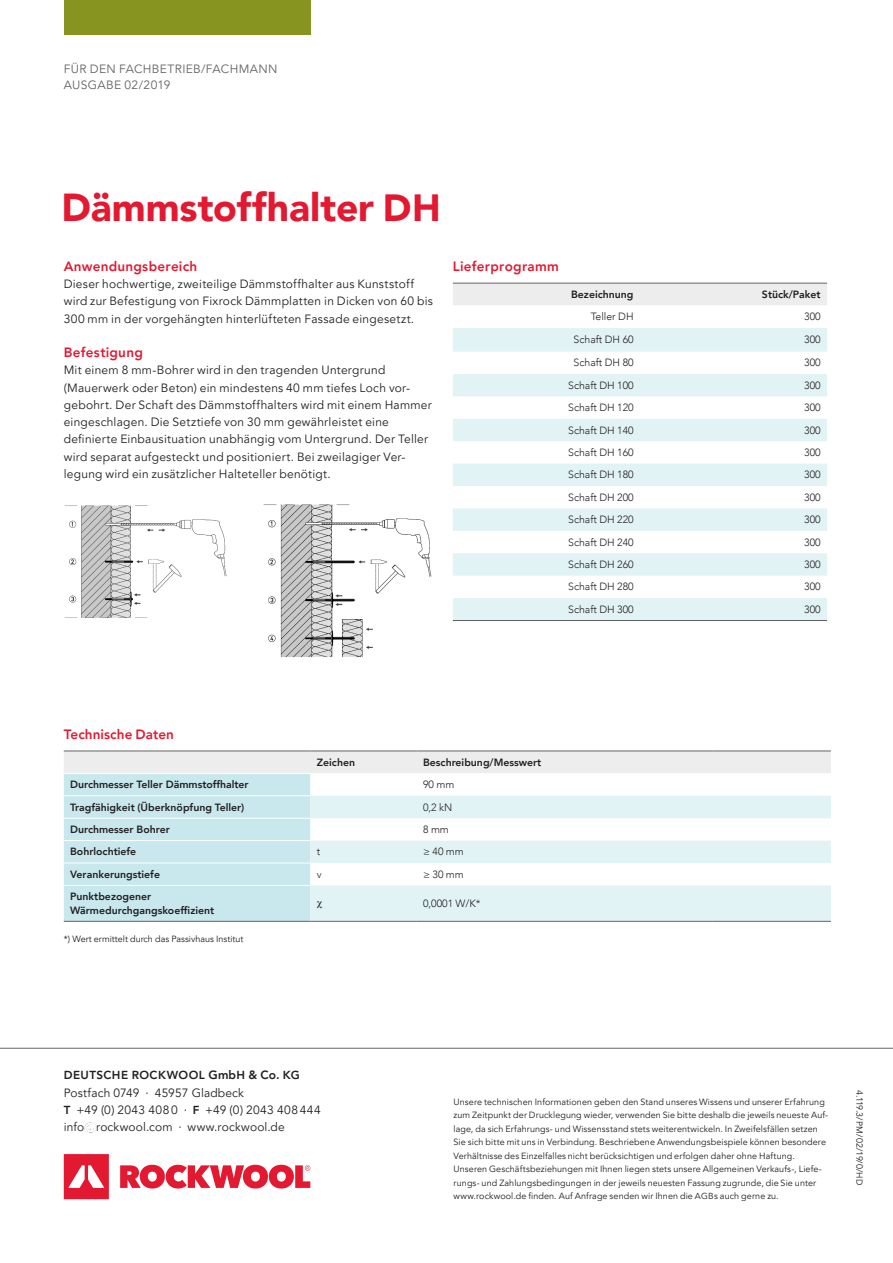
<style>
.page{position:relative;width:893px;height:1263px;background:#fff}
.page>*{position:absolute;margin:0;border:0;box-sizing:border-box;transform-origin:0 0}
.t1{font:900 39px "Avenir LT Pro";color:#e21931}
.t2{font:800 13.5px "Avenir LT Pro";letter-spacing:.02em;color:#e21931}
.t3{font:12px/17.2px "Avenir LT Pro";letter-spacing:.02em;color:#231f20}
.t4{font:12px/16.5px "Avenir LT Pro";letter-spacing:.03em;color:#636366}
.t5{font:800 11.7px "Avenir LT Pro";letter-spacing:.035em;color:#231f20}
.t6{font:300 10.5px "Avenir";color:#231f20}
.t7{font:800 10.5px/13.5px "Avenir";color:#231f20}
.t8{font:9px/13.5px "Avenir LT Pro";letter-spacing:.01em;color:#231f20}
.s1{font-size:37.8px}
.s2{font-size:12px}
.s3{font-weight:800;font-size:11.7px}
.s4{font-family:"Arial";font-size:11.4px}
.s5{font-size:8.7px}
</style>
<div class="page">
<div style="left:64px;top:0;width:246px;height:34px;background:#87941f"></div>
<hr style="left:0;top:1048px;width:893px;height:1px;background:#636366">
<svg style="left:64px;top:1154px;width:246px;height:45px"></svg>
<img style="left:64px;top:505px;width:163px;height:113px">
<img style="left:263px;top:504px;width:169px;height:154px">
<div style="left:453px;top:284px;width:374px;height:21px;background:#ededee"></div>
<svg style="left:453px;top:328px;width:374px;height:292px;fill:#e2f3f6"></svg>
<hr style="left:453px;top:283px;width:187px;height:1px;background:#636366">
<hr style="left:640px;top:283px;width:187px;height:1px;background:#636366">
<hr style="left:453px;top:620px;width:187px;height:1px;background:#636366">
<hr style="left:640px;top:620px;width:187px;height:1px;background:#636366">
<hr style="left:64px;top:750px;width:246px;height:1px;background:#636366">
<hr style="left:310px;top:750px;width:107px;height:1px;background:#636366">
<hr style="left:417px;top:750px;width:295px;height:1px;background:#636366">
<hr style="left:712px;top:750px;width:119px;height:1px;background:#636366">
<hr style="left:64px;top:921px;width:246px;height:1px;background:#636366">
<hr style="left:310px;top:921px;width:107px;height:1px;background:#636366">
<hr style="left:417px;top:921px;width:295px;height:1px;background:#636366">
<hr style="left:712px;top:921px;width:119px;height:1px;background:#636366">
<svg style="left:64px;top:751px;width:767px;height:170px"></svg>
<h3 class="t4" style="left:64px;top:61px;width:215px">FÜR DEN FACHBETRIEB/FACHMANN<br>AUSGABE 02/2019</h3>
<h1 class="t1" style="left:62px;top:184px;width:381px">Dämmstoffhalter <span class="s1">DH</span></h1>
<h2 class="t2" style="left:64px;top:258px;width:135px">Anwendungsbereich</h2>
<h3 class="t3" style="left:64px;top:276px;width:371px">Dieser hochwertige, zweiteilige Dämmstoffhalter aus Kunststoff wird zur Befestigung von Fixrock Dämmplatten in Dicken von 60 bis<br>300 mm in der vorgehängten hinterlüfteten Fassade eingesetzt.</h3>
<h2 class="t2" style="left:64px;top:344px;width:81px">Befestigung</h2>
<p class="t3" style="left:64px;top:362px;width:370px">Mit einem 8 mm-Bohrer wird in den tragenden Untergrund (Mauerwerk oder Beton) ein mindestens 40 mm tiefes Loch vor&shy;gebohrt. Der Schaft des Dämmstoffhalters wird mit einem Hammer eingeschlagen. Die Setztiefe von 30 mm gewährleistet eine definierte Einbausituation unabhängig vom Untergrund. Der Teller wird separat aufgesteckt und positioniert. Bei zweilagiger Ver&shy;legung wird ein zusätzlicher Halteteller benötigt.</p>
<h2 class="t2" style="left:453px;top:258px;width:108px">Lieferprogramm</h2>
<p class="t7" style="left:571px;top:287px;width:64px">Bezeichnung</p>
<p class="t7" style="left:762px;top:287px;width:60px">Stück/Paket</p>
<p class="t6" style="left:591px;top:310px;width:44px">Teller DH</p>
<p class="t6" style="left:804px;top:310px;width:18px">300</p>
<p class="t6" style="left:574px;top:333px;width:61px">Schaft DH 60</p>
<p class="t6" style="left:804px;top:333px;width:18px">300</p>
<p class="t6" style="left:574px;top:356px;width:61px">Schaft DH 80</p>
<p class="t6" style="left:804px;top:356px;width:18px">300</p>
<p class="t6" style="left:568px;top:379px;width:67px">Schaft DH 100</p>
<p class="t6" style="left:804px;top:379px;width:18px">300</p>
<p class="t6" style="left:568px;top:401px;width:67px">Schaft DH 120</p>
<p class="t6" style="left:804px;top:401px;width:18px">300</p>
<p class="t6" style="left:568px;top:424px;width:67px">Schaft DH 140</p>
<p class="t6" style="left:804px;top:424px;width:18px">300</p>
<p class="t6" style="left:568px;top:446px;width:67px">Schaft DH 160</p>
<p class="t6" style="left:804px;top:446px;width:18px">300</p>
<p class="t6" style="left:568px;top:469px;width:67px">Schaft DH 180</p>
<p class="t6" style="left:804px;top:469px;width:18px">300</p>
<p class="t6" style="left:568px;top:491px;width:67px">Schaft DH 200</p>
<p class="t6" style="left:804px;top:491px;width:18px">300</p>
<p class="t6" style="left:568px;top:513px;width:67px">Schaft DH 220</p>
<p class="t6" style="left:804px;top:513px;width:18px">300</p>
<p class="t6" style="left:568px;top:536px;width:67px">Schaft DH 240</p>
<p class="t6" style="left:804px;top:536px;width:18px">300</p>
<p class="t6" style="left:568px;top:558px;width:67px">Schaft DH 260</p>
<p class="t6" style="left:804px;top:558px;width:18px">300</p>
<p class="t6" style="left:568px;top:581px;width:67px">Schaft DH 280</p>
<p class="t6" style="left:804px;top:581px;width:18px">300</p>
<p class="t6" style="left:568px;top:603px;width:67px">Schaft DH 300</p>
<p class="t6" style="left:804px;top:603px;width:18px">300</p>
<h2 class="t2" style="left:64px;top:726px;width:112px">Technische Daten</h2>
<p class="t7" style="left:317px;top:755px;width:40px">Zeichen</p>
<p class="t7" style="left:423px;top:755px;width:120px">Beschreibung/Messwert</p>
<p class="t7" style="left:70px;top:778px;width:180px">Durchmesser Teller Dämmstoffhalter</p>
<p class="t6" style="left:423px;top:778px;width:33px">90 mm</p>
<p class="t7" style="left:70px;top:800px;width:176px">Tragfähigkeit (Überknöpfung Teller)</p>
<p class="t6" style="left:423px;top:801px;width:31px">0,2 kN</p>
<p class="t7" style="left:70px;top:822px;width:101px">Durchmesser Bohrer</p>
<p class="t6" style="left:423px;top:823px;width:27px">8 mm</p>
<p class="t7" style="left:70px;top:845px;width:68px">Bohrlochtiefe</p>
<p class="t6" style="left:317px;top:845px;width:5px">t</p>
<p class="t6" style="left:423px;top:845px;width:42px">≥ 40 mm</p>
<p class="t7" style="left:70px;top:867px;width:91px">Verankerungstiefe</p>
<p class="t6" style="left:317px;top:868px;width:6px">v</p>
<p class="t6" style="left:423px;top:868px;width:42px">≥ 30 mm</p>
<p class="t7" style="left:70px;top:890px;width:146px">Punktbezogener<br>Wärmedurchgangskoeffizient</p>
<p class="t6" style="left:423px;top:897px;width:59px">0,0001 W/K*</p>
<p class="t8" style="left:64px;top:932px;width:181px">*) Wert ermittelt durch das Passivhaus Institut</p>
<p class="t5" style="left:64px;top:1068px;width:238px">DEUTSCHE ROCKWOOL <span class="s2">Gmb</span>H <span class="s2">&amp; Co.</span> KG</p>
<h3 class="t3" style="left:64px;top:1084px;width:258px">Postfach 0749 · 45957 Gladbeck<br><span class="s3">T</span> +49 (0) 2043 4080 · <span class="s3">F</span> +49 (0) 2043 408444 info<span class="s4">@</span>rockwool.com · www.rockwool.de</h3>
<p class="t8" style="left:866px;top:1090px;width:97px;rotate:90deg">4.119.3/<span class="s5">PM</span>/02/19/0/<span class="s5">HD</span></p>
<p class="t8" style="left:454px;top:1095px;width:376px">Unsere technischen Informationen geben den Stand unseres Wissens und unserer Erfahrung zum Zeitpunkt der Drucklegung wieder, verwenden Sie bitte deshalb die jeweils neueste Auf&shy;lage, da sich Erfahrungs- und Wissensstand stets weiterentwickeln. In Zweifelsfällen setzen Sie sich bitte mit uns in Verbindung. Beschriebene Anwendungsbeispiele können besondere Verhältnisse des Einzelfalles nicht berücksichtigen und erfolgen daher ohne Haftung.<br>Unseren Geschäftsbeziehungen mit Ihnen liegen stets unsere Allgemeinen Verkaufs-, Liefe&shy;rungs- und Zahlungsbedingungen in der jeweils neuesten Fassung zugrunde, die Sie unter www.rockwool.de finden. Auf Anfrage senden wir Ihnen die <span class="s5">AGB</span>s auch gerne zu.</p>
</div>
